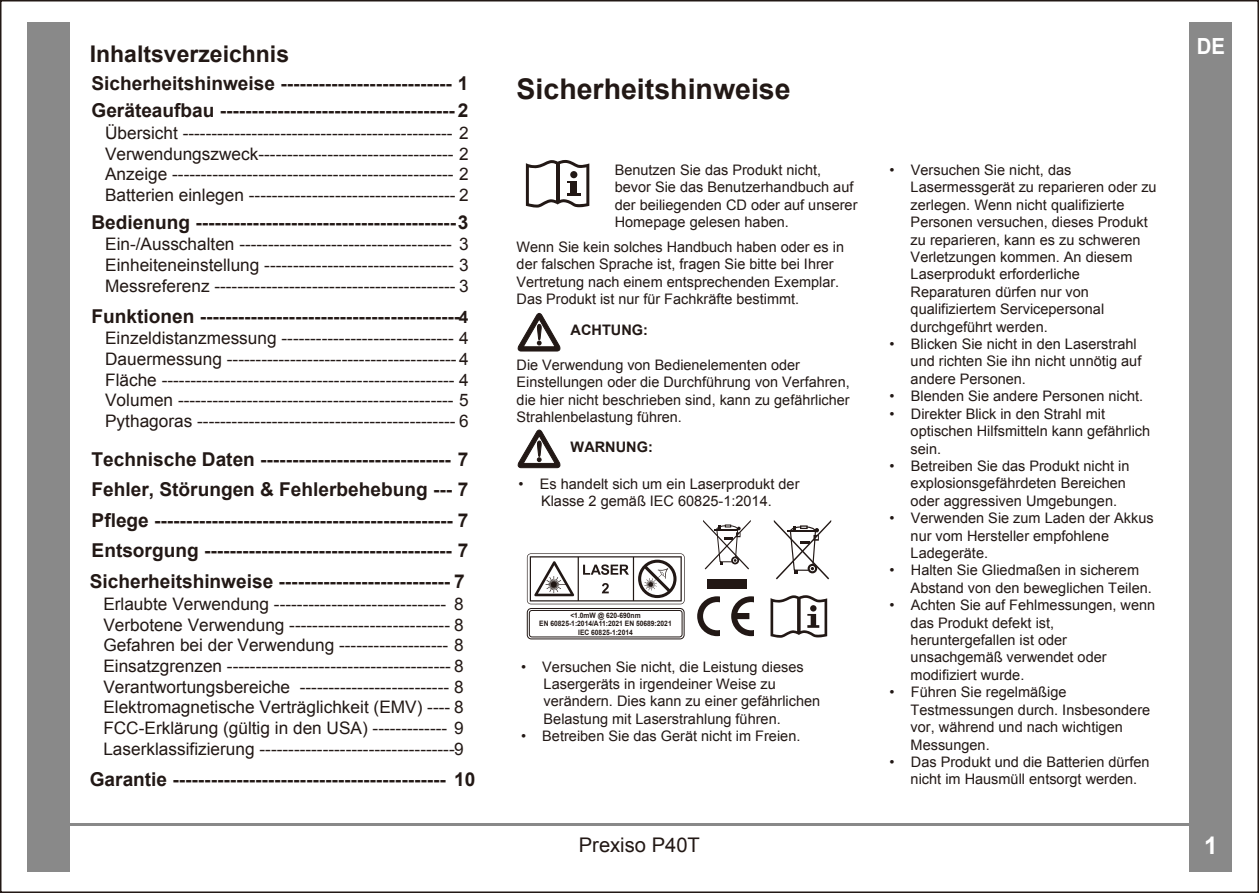
<style>
.page{position:relative;width:1259px;height:893px;background:#fff}
.page>*{position:absolute;margin:0;border:0;box-sizing:border-box;transform-origin:0 0}
.t1{font:700 28.5px "Arial";color:#221815}
.t2{font:700 24.3px "Arial";color:#fff}
.t3{font:700 23.1px "Arial";color:#221815}
.t4{font:700 22.2px "Arial";color:#fff;scale:.91 1}
.t5{font:20.1px "Arial";color:#221815}
.t6{font:700 19.2px/30.6px "Arial";color:#221815;text-align:justify}
.t7{font:17.1px/20.7px "Arial";color:#221815;text-align:justify}
.t8{font:14.4px/17.4px "Arial";color:#221815}
.t9{font:700 14.4px "Arial";color:#221815}
.t10{font:700 7.5px/8.4px "Arial";color:#221815;text-align:center;scale:.9 1}
.s1{font-size:17.1px}
</style>
<div class="page">
<hr style="left:43px;top:824px;width:1180px;height:2px;background:#898989">
<div style="left:1189px;top:22px;width:43px;height:850px;background:#898989"></div>
<div style="left:27px;top:22px;width:43px;height:850px;background:#898989"></div>
<svg style="left:518px;top:313px;width:42px;height:38px"></svg>
<svg style="left:526px;top:160px;width:63px;height:48px"></svg>
<div style="left:571px;top:181px;width:6px;height:14px;background:#221815"></div>
<div style="left:570px;top:171px;width:7px;height:7px;background:#221815;border-radius:50%"></div>
<svg style="left:518px;top:430px;width:42px;height:38px"></svg>
<svg style="left:770px;top:595px;width:57px;height:43px"></svg>
<svg style="left:697px;top:596px;width:22px;height:40px"></svg>
<svg style="left:731px;top:596px;width:22px;height:40px"></svg>
<div style="left:707px;top:579px;width:40px;height:10px;background:#221815"></div>
<svg style="left:703px;top:520px;width:48px;height:49px"></svg>
<svg style="left:774px;top:520px;width:57px;height:59px"></svg>
<svg style="left:527px;top:553px;width:157px;height:51px"></svg>
<div style="left:527px;top:608px;width:157px;height:31px;background:#fff;border:1px solid #221815;border-radius:4px"></div>
<div style="left:529px;top:610px;width:153px;height:27px;border:1px solid #221815;border-radius:3px"></div>
<h3 class="t3" style="left:90px;top:39px;width:201px">Inhaltsverzeichnis</h3>
<h3 class="t6" style="left:91px;top:69px;width:378px">Sicherheitshinweise --------------------------- 1</h3>
<p class="t7" style="left:105px;top:123px;width:365px">Übersicht ----------------------------------------------- 2<br>Verwendungszweck---------------------------------- 2<br>Anzeige ------------------------------------------------- 2<br>Batterien einlegen ------------------------------------ 2</p>
<h3 class="t6" style="left:91px;top:207px;width:378px">Bedienung -----------------------------------------3</h3>
<p class="t7" style="left:105px;top:234px;width:365px">Ein-/Ausschalten ------------------------------------- 3<br>Einheiteneinstellung --------------------------------- 3<br>Messreferenz ------------------------------------------ 3</p>
<h3 class="t6" style="left:91px;top:301px;width:378px">Funktionen -----------------------------------------<span class="s1">4</span></h3>
<p class="t7" style="left:105px;top:328px;width:365px">Einzeldistanzmessung ------------------------------ 4<br>Dauermessung ----------------------------------------4<br>Fläche --------------------------------------------------- 4<br>Volumen ------------------------------------------------ 5<br>Pythagoras --------------------------------------------- 6</p>
<h3 class="t6" style="left:92px;top:444px;width:378px">Technische Daten ------------------------------ 7<br>Fehler, Störungen &amp; Fehlerbehebung --- 7<br>Pflege ----------------------------------------------- 7<br>Entsorgung --------------------------------------- 7</h3>
<h3 class="t6" style="left:91px;top:96px;width:378px">Geräteaufbau ------------------------------------- 2</h3>
<h3 class="t6" style="left:90px;top:567px;width:376px">Sicherheitshinweise --------------------------- 7</h3>
<p class="t7" style="left:454px;top:594px;width:11px">8</p>
<p class="t7" style="left:103px;top:594px;width:362px;text-align:left">Erlaubte Verwendung ------------------------------ Verbotene Verwendung ---------------------------- 8<br>Gefahren bei der Verwendung ------------------- 8<br>Einsatzgrenzen --------------------------------------- 8<br>Verantwortungsbereiche -------------------------- 8<br>Elektromagnetische Verträglichkeit (EMV) ---- 8<br>FCC-Erklärung (gültig in den USA) ------------- 9<br>Laserklassifizierung ----------------------------------9</p>
<h3 class="t6" style="left:90px;top:764px;width:387px">Garantie ------------------------------------------- 10</h3>
<h1 class="t1" style="left:516px;top:70px;width:276px">Sicherheitshinweise</h1>
<p class="t8" style="left:614px;top:161px;width:244px">Benutzen Sie das Produkt nicht, bevor Sie das Benutzerhandbuch auf der beiliegenden CD oder auf unserer<br>Homepage gelesen haben.</p>
<p class="t8" style="left:516px;top:238px;width:329px">Wenn Sie kein solches Handbuch haben oder es in der falschen Sprache ist, fragen Sie bitte bei Ihrer Vertretung nach einem entsprechenden Exemplar.<br>Das Produkt ist nur für Fachkräfte bestimmt.</p>
<p class="t9" style="left:570px;top:320px;width:79px">ACHTUNG:</p>
<p class="t8" style="left:516px;top:356px;width:334px">Die Verwendung von Bedienelementen oder Einstellungen oder die Durchführung von Verfahren, die hier nicht beschrieben sind, kann zu gefährlicher Strahlenbelastung führen.</p>
<p class="t9" style="left:570px;top:437px;width:84px">WARNUNG:</p>
<p class="t8" style="left:518px;top:475px;width:282px;text-align:center">• Es handelt sich um ein Laserprodukt der<br>Klasse 2 gemäß IEC 60825-1:2014.</p>
<p class="t10" style="left:539px;top:611px;width:149px">&lt;1.0mW @ 620-690nm<br>EN 60825-1:2014/A11:2021 EN 50689:2021<br>IEC 60825-1:2014</p>
<p class="t8" style="left:543px;top:658px;width:278px;text-indent:-23px">• Versuchen Sie nicht, die Leistung dieses Lasergeräts in irgendeiner Weise zu verändern. Dies kann zu einer gefährlichen Belastung mit Laserstrahlung führen.</p>
<p class="t8" style="left:521px;top:728px;width:281px">• Betreiben Sie das Gerät nicht im Freien.</p>
<h3 class="t5" style="left:579px;top:832px;width:123px">Prexiso P40T</h3>
<p class="t8" style="left:910px;top:161px;width:247px;text-indent:-21px">• Versuchen Sie nicht, das<br>Lasermessgerät zu reparieren oder zu zerlegen. Wenn nicht qualifizierte<br>Personen versuchen, dieses Produkt zu reparieren, kann es zu schweren<br>Verletzungen kommen. An diesem<br>Laserprodukt erforderliche<br>Reparaturen dürfen nur von qualifiziertem Servicepersonal durchgeführt werden.</p>
<p class="t8" style="left:910px;top:335px;width:232px;text-indent:-21px">• Blicken Sie nicht in den Laserstrahl und richten Sie ihn nicht unnötig auf andere Personen.</p>
<p class="t8" style="left:889px;top:388px;width:255px">• Blenden Sie andere Personen nicht.</p>
<p class="t8" style="left:910px;top:405px;width:241px;text-indent:-21px">• Direkter Blick in den Strahl mit optischen Hilfsmitteln kann gefährlich sein.</p>
<p class="t8" style="left:910px;top:457px;width:220px;text-indent:-21px">• Betreiben Sie das Produkt nicht in explosionsgefährdeten Bereichen oder aggressiven Umgebungen.</p>
<p class="t8" style="left:910px;top:510px;width:244px;text-indent:-21px">• Verwenden Sie zum Laden der Akkus nur vom Hersteller empfohlene<br>Ladegeräte.</p>
<p class="t8" style="left:910px;top:562px;width:243px;text-indent:-21px">• Halten Sie Gliedmaßen in sicherem<br>Abstand von den beweglichen Teilen.</p>
<p class="t8" style="left:910px;top:597px;width:246px;text-indent:-21px">• Achten Sie auf Fehlmessungen, wenn das Produkt defekt ist, heruntergefallen ist oder unsachgemäß verwendet oder modifiziert wurde.</p>
<p class="t8" style="left:910px;top:684px;width:241px;text-indent:-21px">• Führen Sie regelmäßige<br>Testmessungen durch. Insbesondere vor, während und nach wichtigen<br>Messungen.</p>
<p class="t8" style="left:889px;top:753px;width:261px;text-align:center">• Das Produkt und die Batterien dürfen nicht im Hausmüll entsorgt werden.</p>
<h3 class="t4" style="left:1196px;top:32px;width:33px">DE</h3>
<h2 class="t2" style="left:1204px;top:829px;width:15px">1</h2>
</div>
